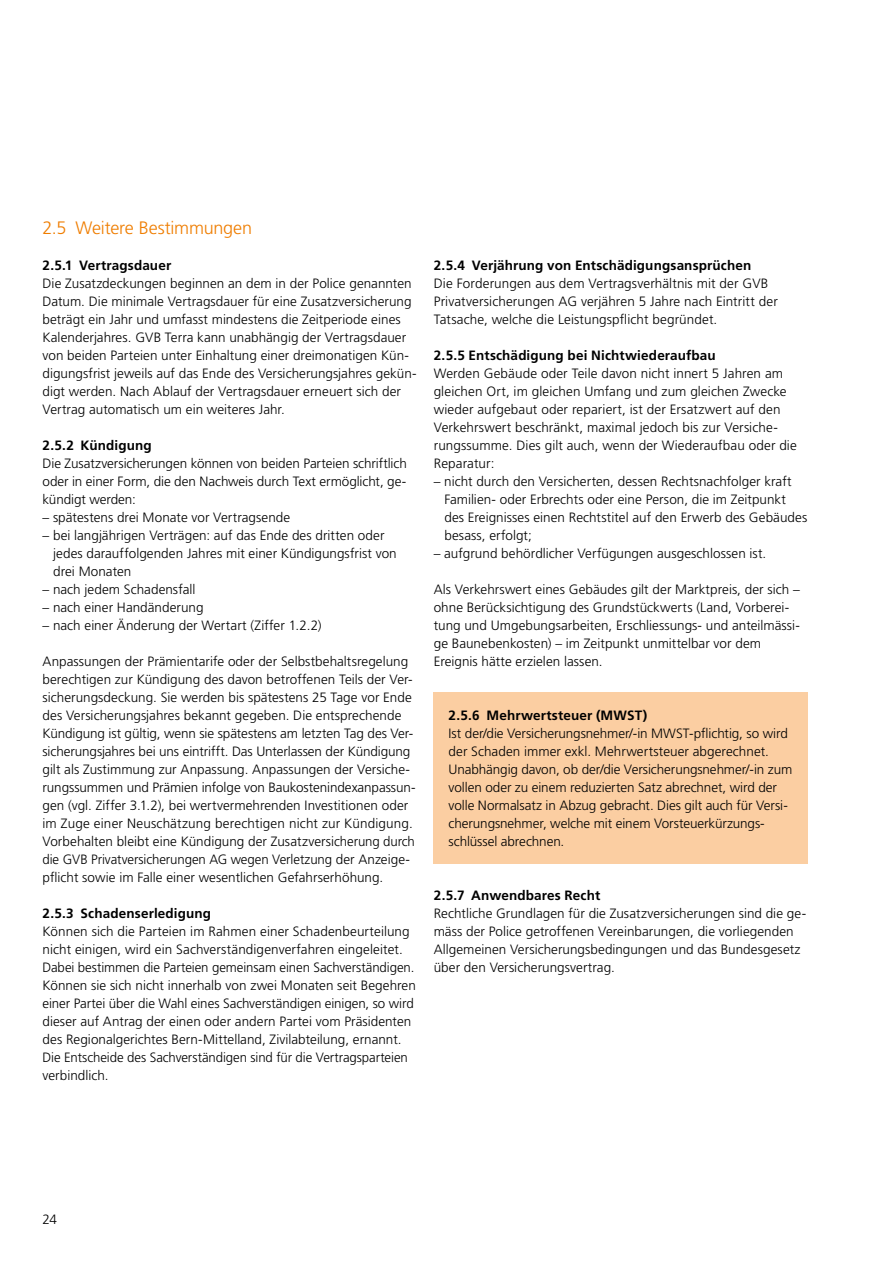
<style>
.page{position:relative;width:893px;height:1263px;background:#fff}
.page>*{position:absolute;margin:0;border:0;box-sizing:border-box;transform-origin:0 0}
.t1{font:300 18px "Frutiger LT Std";letter-spacing:-.01em;color:#ef7d00}
.t2{font:300 13.5px/18px "Frutiger LT Std";color:#000}
.t3{font:700 13.5px "Frutiger LT Std";letter-spacing:.01em;color:#000}
</style>
<div class="page">
<div style="left:434px;top:692px;width:374px;height:172px;background:#fbcea2"></div>
<h1 class="t1" style="left:43px;top:218px;width:211px">2.5 Weitere Bestimmungen</h1>
<p class="t3" style="left:43px;top:258px;width:130px">2.5.1 Vertragsdauer</p>
<p class="t2" style="left:43px;top:275px;width:376px">Die Zusatzdeckungen beginnen an dem in der Police genannten Datum. Die minimale Vertragsdauer für eine Zusatzversicherung beträgt ein Jahr und umfasst mindestens die Zeitperiode eines Kalenderjahres. GVB Terra kann unabhängig der Vertragsdauer von beiden Parteien unter Einhaltung einer dreimonatigen Kün&shy;digungsfrist jeweils auf das Ende des Versicherungsjahres gekün&shy;digt werden. Nach Ablauf der Vertragsdauer erneuert sich der Vertrag automatisch um ein weiteres Jahr.</p>
<p class="t3" style="left:43px;top:438px;width:111px">2.5.2 Kündigung</p>
<p class="t2" style="left:43px;top:455px;width:366px;text-align:justify">Die Zusatzversicherungen können von beiden Parteien schriftlich oder in einer Form, die den Nachweis durch Text ermöglicht, ge&shy;kündigt werden:</p>
<p class="t2" style="left:43px;top:509px;width:249px">– spätestens drei Monate vor Vertragsende</p>
<p class="t2" style="left:53px;top:527px;width:345px;text-indent:-11px">– bei langjährigen Verträgen: auf das Ende des dritten oder jedes darauffolgenden Jahres mit einer Kündigungsfrist von drei Monaten</p>
<p class="t2" style="left:43px;top:581px;width:154px">– nach jedem Schadensfall</p>
<p class="t2" style="left:43px;top:599px;width:163px">– nach einer Handänderung</p>
<p class="t2" style="left:43px;top:617px;width:281px">– nach einer Änderung der Wertart (Ziffer 1.2.2)</p>
<p class="t2" style="left:43px;top:653px;width:374px">Anpassungen der Prämientarife oder der Selbstbehaltsregelung berechtigen zur Kündigung des davon betroffenen Teils der Ver&shy;sicherungsdeckung. Sie werden bis spätestens 25 Tage vor Ende des Versicherungsjahres bekannt gegeben. Die entsprechende Kündigung ist gültig, wenn sie spätestens am letzten Tag des Ver&shy;sicherungsjahres bei uns eintrifft. Das Unterlassen der Kündigung gilt als Zustimmung zur Anpassung. Anpassungen der Versiche&shy;rungssummen und Prämien infolge von Baukostenindexanpassun&shy;gen (vgl. Ziffer 3.1.2), bei wertvermehrenden Investitionen oder im Zuge einer Neuschätzung berechtigen nicht zur Kündigung.<br>Vorbehalten bleibt eine Kündigung der Zusatzversicherung durch die GVB Privatversicherungen AG wegen Verletzung der Anzeige&shy;pflicht sowie im Falle einer wesentlichen Gefahrserhöhung.</p>
<p class="t3" style="left:43px;top:906px;width:170px">2.5.3 Schadenserledigung</p>
<p class="t2" style="left:43px;top:923px;width:375px">Können sich die Parteien im Rahmen einer Schadenbeurteilung nicht einigen, wird ein Sachverständigenverfahren eingeleitet.<br>Dabei bestimmen die Parteien gemeinsam einen Sachverständigen.<br>Können sie sich nicht innerhalb von zwei Monaten seit Begehren einer Partei über die Wahl eines Sachverständigen einigen, so wird dieser auf Antrag der einen oder andern Partei vom Präsidenten des Regionalgerichtes Bern-Mittelland, Zivilabteilung, ernannt.<br>Die Entscheide des Sachverständigen sind für die Vertragsparteien verbindlich.</p>
<p class="t3" style="left:434px;top:258px;width:319px">2.5.4 Verjährung von Entschädigungsansprüchen</p>
<p class="t2" style="left:434px;top:275px;width:346px">Die Forderungen aus dem Vertragsverhältnis mit der GVB<br>Privatversicherungen AG verjähren 5 Jahre nach Eintritt der<br>Tatsache, welche die Leistungspflicht begründet.</p>
<p class="t3" style="left:434px;top:348px;width:283px">2.5.5 Entschädigung bei Nichtwiederaufbau</p>
<p class="t2" style="left:434px;top:365px;width:365px">Werden Gebäude oder Teile davon nicht innert 5 Jahren am gleichen Ort, im gleichen Umfang und zum gleichen Zwecke wieder aufgebaut oder repariert, ist der Ersatzwert auf den Verkehrswert beschränkt, maximal jedoch bis zur Versiche&shy;rungssumme. Dies gilt auch, wenn der Wiederaufbau oder die Reparatur:</p>
<p class="t2" style="left:444px;top:473px;width:364px;text-indent:-11px">– nicht durch den Versicherten, dessen Rechtsnachfolger kraft Familien- oder Erbrechts oder eine Person, die im Zeitpunkt des Ereignisses einen Rechtstitel auf den Erwerb des Gebäudes besass, erfolgt;</p>
<p class="t2" style="left:434px;top:545px;width:334px">– aufgrund behördlicher Verfügungen ausgeschlossen ist.</p>
<p class="t2" style="left:434px;top:581px;width:368px">Als Verkehrswert eines Gebäudes gilt der Marktpreis, der sich – ohne Berücksichtigung des Grundstückwerts (Land, Vorberei&shy;tung und Umgebungsarbeiten, Erschliessungs- und anteilmässi&shy;ge Baunebenkosten) – im Zeitpunkt unmittelbar vor dem Ereignis hätte erzielen lassen.</p>
<p class="t3" style="left:449px;top:708px;width:200px">2.5.6 Mehrwertsteuer (MWST)</p>
<p class="t2" style="left:449px;top:725px;width:345px">Ist der/die Versicherungsnehmer/-in MWST-pflichtig, so wird der Schaden immer exkl. Mehrwertsteuer abgerechnet.<br>Unabhängig davon, ob der/die Versicherungsnehmer/-in zum vollen oder zu einem reduzierten Satz abrechnet, wird der volle Normalsatz in Abzug gebracht. Dies gilt auch für Versi&shy;cherungsnehmer, welche mit einem Vorsteuerkürzungs&shy;schlüssel abrechnen.</p>
<p class="t3" style="left:434px;top:888px;width:168px">2.5.7 Anwendbares Recht</p>
<p class="t2" style="left:434px;top:905px;width:374px">Rechtliche Grundlagen für die Zusatzversicherungen sind die ge&shy;mäss der Police getroffenen Vereinbarungen, die vorliegenden Allgemeinen Versicherungsbedingungen und das Bundesgesetz über den Versicherungsvertrag.</p>
<p class="t2" style="left:43px;top:1211px;width:16px">24</p>
</div>
